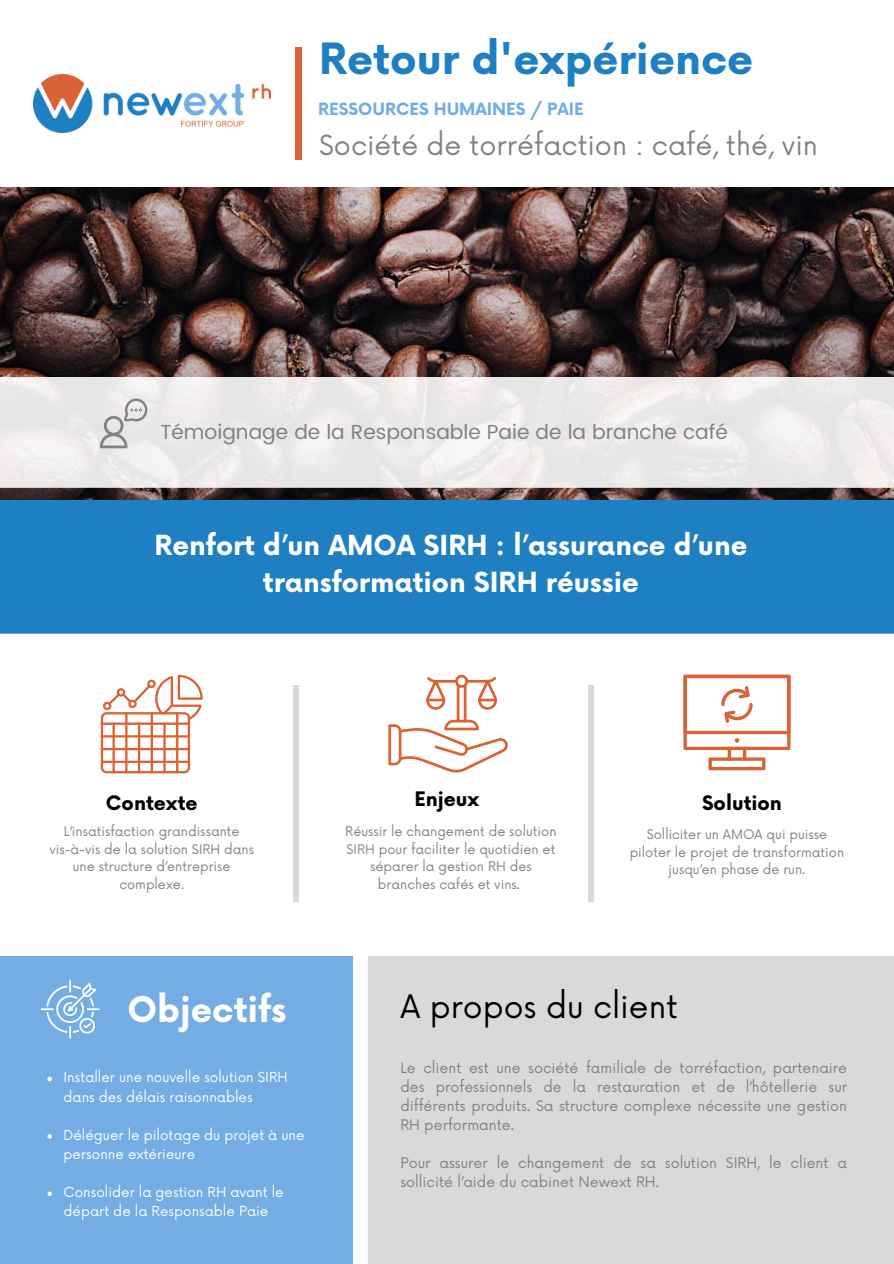
<style>
.page{position:relative;width:894px;height:1264px;background:#fff}
.page>*{position:absolute;margin:0;border:0;box-sizing:border-box;transform-origin:0 0}
.t1{font:700 42px "Now";color:#1e7fc3}
.t2{font:700 34.5px "Now";color:#fff}
.t3{font:31.5px "Now";color:#000}
.t4{font:700 27px/37.2px "Now";color:#fff;text-align:center}
.t5{font:27px "Now";color:#828282}
.t6{font:20.25px "Poppins";color:#828282}
.t7{font:700 19.5px "Now";color:#000}
.t8{font:700 16.5px "Now";color:#73ade4}
.t9{font:14.25px/19.2px "Now";color:#828282;text-align:justify}
.t10{font:13.5px/19.2px "Now";color:#fff}
.t11{font:12.9px/17.4px "Now";color:#828282;text-align:center}
</style>
<div class="page">
<img style="left:0;top:187px;width:893px;height:313px">
<svg style="left:0;top:377px;width:893px;height:111px;fill:#ebe9e8"></svg>
<div style="left:0;top:500px;width:893px;height:133px;background:#1e7fc3"></div>
<div style="left:292px;top:685px;width:6px;height:216px;background:#d9d9d9"></div>
<div style="left:587px;top:685px;width:6px;height:216px;background:#d9d9d9"></div>
<div style="left:0;top:956px;width:352px;height:307px;background:#73ade4"></div>
<div style="left:368px;top:956px;width:525px;height:307px;background:#d9d9d9"></div>
<div style="left:295px;top:47px;width:6px;height:112px;background:#da6234"></div>
<svg style="left:100px;top:398px;width:47px;height:50px;background:#d5d3d3"></svg>
<svg style="left:41px;top:979px;width:58px;height:59px;background:#8ebde9"></svg>
<svg style="left:101px;top:675px;width:102px;height:98px"></svg>
<svg style="left:426px;top:674px;width:71px;height:35px"></svg>
<svg style="left:388px;top:719px;width:119px;height:53px"></svg>
<hr style="left:456px;top:683px;width:3px;height:39px;background:#da6234">
<hr style="left:463px;top:683px;width:3px;height:39px;background:#da6234">
<svg style="left:683px;top:674px;width:107px;height:76px"></svg>
<hr style="left:727px;top:746px;width:3px;height:14px;background:#da6234;border-radius:2px">
<svg style="left:742px;top:746px;width:4px;height:14px"></svg>
<svg style="left:708px;top:757px;width:57px;height:13px"></svg>
<svg style="left:47px;top:1076px;width:5px;height:5px"></svg>
<svg style="left:47px;top:1134px;width:5px;height:4px"></svg>
<svg style="left:47px;top:1191px;width:5px;height:4px"></svg>
<img style="left:34px;top:74px;width:236px;height:59px">
<p class="t1" style="left:319px;top:36px;width:435px">Retour d'expérience</p>
<p class="t8" style="left:318px;top:100px;width:267px">RESSOURCES HUMAINES / PAIE</p>
<h4 class="t5" style="left:319px;top:130px;width:500px">Société de torréfaction : café, thé, vin</h4>
<p class="t6" style="left:160px;top:420px;width:568px">Témoignage de la Responsable Paie de la branche café</p>
<h6 class="t4" style="left:154px;top:528px;width:594px">Renfort d’un AMOA SIRH : l’assurance d’une transformation SIRH réussie</h6>
<p class="t7" style="left:106px;top:792px;width:93px">Contexte</p>
<p class="t7" style="left:414px;top:788px;width:66px">Enjeux</p>
<p class="t7" style="left:702px;top:792px;width:81px">Solution</p>
<h6 class="t11" style="left:49px;top:823px;width:206px">L’insatisfaction grandissante vis-à-vis de la solution SIRH dans une structure d’entreprise complexe.</h6>
<p class="t11" style="left:345px;top:823px;width:213px">Réussir le changement de solution<br>SIRH pour faciliter le quotidien et séparer la gestion RH des branches cafés et vins.</p>
<p class="t11" style="left:629px;top:826px;width:216px">Solliciter un AMOA qui puisse piloter le projet de transformation jusqu’en phase de run.</p>
<p class="t2" style="left:127px;top:991px;width:160px">Objectifs</p>
<h1 class="t10" style="left:64px;top:1068px;width:225px">Installer une nouvelle solution SIRH dans des délais raisonnables</h1>
<p class="t10" style="left:64px;top:1125px;width:242px">Déléguer le pilotage du projet à une personne extérieure</p>
<h5 class="t10" style="left:64px;top:1183px;width:222px">Consolider la gestion RH avant le départ de la Responsable Paie</h5>
<p class="t3" style="left:400px;top:988px;width:279px">A propos du client</p>
<p class="t9" style="left:400px;top:1058px;width:448px">Le client est une société familiale de torréfaction, partenaire des professionnels de la restauration et de l’hôtellerie sur différents produits. Sa structure complexe nécessite une gestion RH performante.</p>
<p class="t9" style="left:400px;top:1154px;width:448px">Pour assurer le changement de sa solution SIRH, le client a sollicité l’aide du cabinet Newext RH.</p>
</div>
